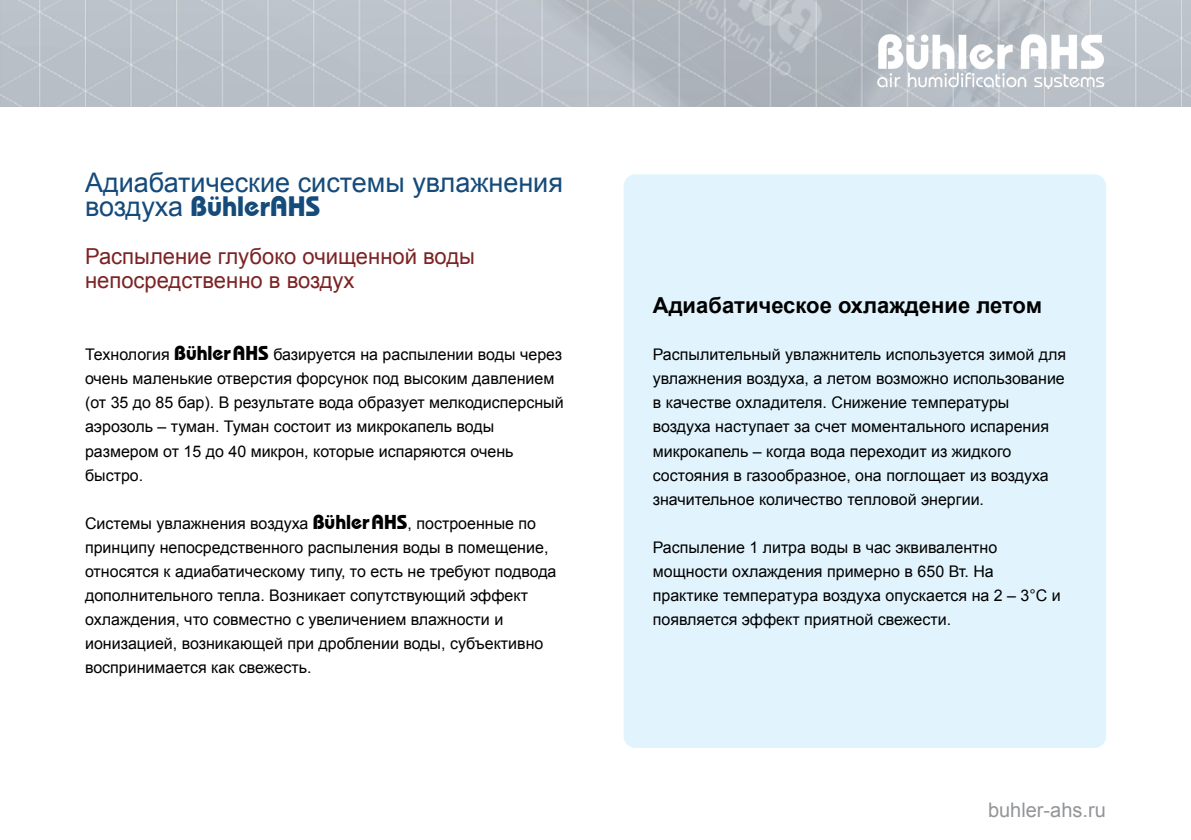
<style>
.page{position:relative;width:1191px;height:840px;background:#fff}
.page>*{position:absolute;margin:0;border:0;box-sizing:border-box;transform-origin:0 0}
.t1{font:700 28px "Bauhaus IT Cby BT";color:#154b7b}
.t2{font:27px "Arial";color:#154b7b}
.t3{font:22px/24px "Arial";color:#7c2324}
.t4{font:700 22px "Arial";color:#000}
.t5{font:20px "Arial";color:#939598}
.t6{font:16px/24px "Arial";color:#000}
.s1{font-family:"Arial";font-weight:400;font-size:27px}
.s2{font-family:"Bauhaus IT Cby BT";font-weight:700;font-size:20px}
</style>
<div class="page">
<img style="left:1px;top:0;width:1190px;height:106px">
<img style="left:876px;top:32px;width:229px;height:56px">
<div style="left:624px;top:175px;width:481px;height:572px;background:#e1f4fd;border-radius:11px"></div>
<h2 class="t2" style="left:85px;top:165px;width:479px">Адиабатические системы увлажнения</h2>
<h1 class="t1" style="left:85px;top:189px;width:237px"><span class="s1">воздуха</span> BühlerAHS</h1>
<h3 class="t3" style="left:85px;top:245px;width:391px">Распыление глубоко очищенной воды непосредственно в воздух</h3>
<p class="t6" style="left:85px;top:343px;width:480px">Технология <span class="s2">BühlerAHS</span> базируется на распылении воды через очень маленькие отверстия форсунок под высоким давлением (от 35 до 85 бар). В результате вода образует мелкодисперсный аэрозоль – туман. Туман состоит из микрокапель воды размером от 15 до 40 микрон, которые испаряются очень быстро.</p>
<p class="t6" style="left:85px;top:511px;width:473px">Системы увлажнения воздуха <span class="s2">BühlerAHS</span>, построенные по принципу непосредственного распыления воды в помещение, относятся к адиабатическому типу, то есть не требуют подвода дополнительного тепла. Возникает сопутствующий эффект охлаждения, что совместно с увеличением влажности и ионизацией, возникающей при дроблении воды, субъективно воспринимается как свежесть.</p>
<h3 class="t4" style="left:653px;top:290px;width:391px">Адиабатическое охлаждение летом</h3>
<p class="t6" style="left:653px;top:343px;width:415px">Распылительный увлажнитель используется зимой для увлажнения воздуха, а летом возможно использование в качестве охладителя. Снижение температуры воздуха наступает за счет моментального испарения микрокапель – когда вода переходит из жидкого состояния в газообразное, она поглощает из воздуха значительное количество тепловой энергии.</p>
<p class="t6" style="left:653px;top:535px;width:409px">Распыление 1 литра воды в час эквивалентно мощности охлаждения примерно в 650 Вт. На практике температура воздуха опускается на 2 – 3°C и появляется эффект приятной свежести.</p>
<p class="t5" style="left:988px;top:796px;width:119px">buhler-ahs.ru</p>
</div>
